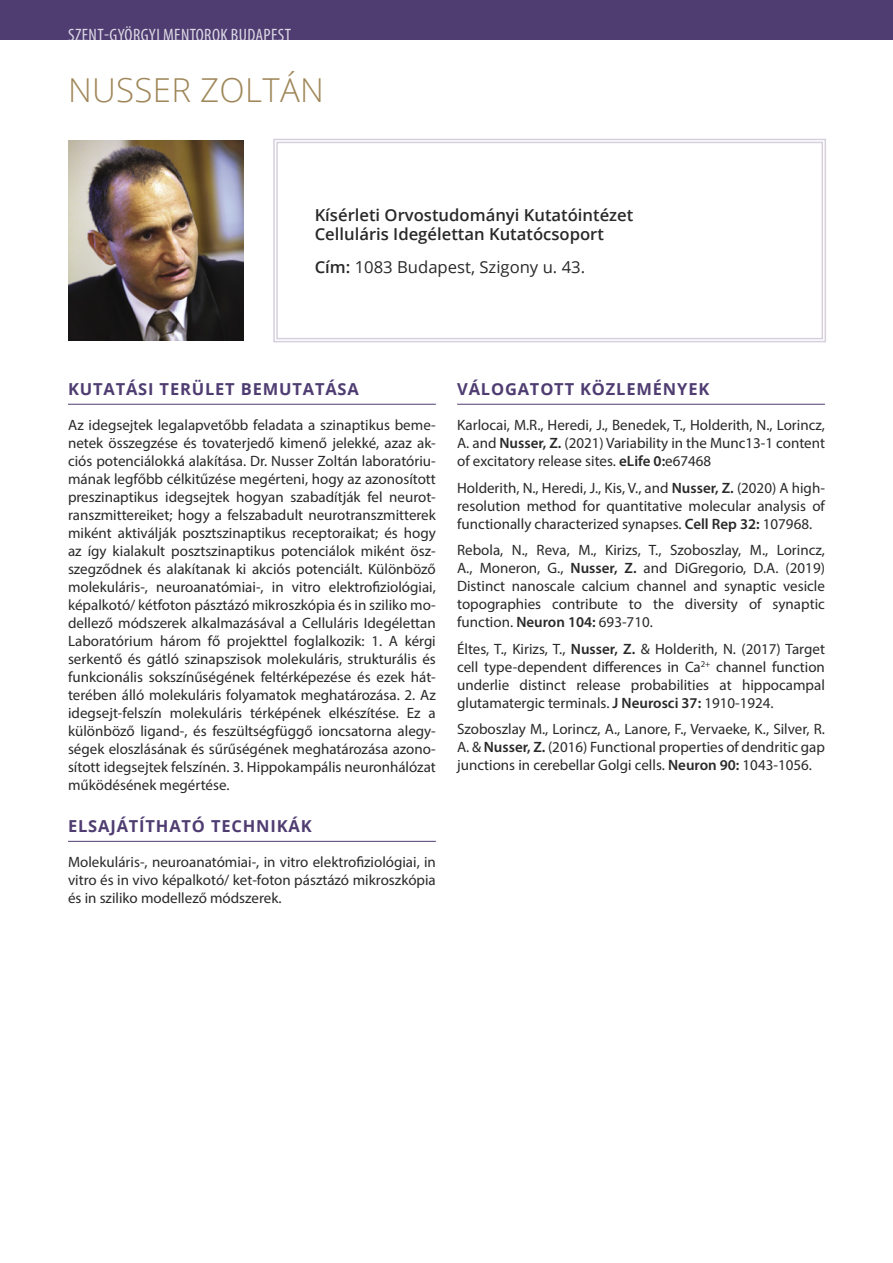
<style>
.page{position:relative;width:893px;height:1263px;background:#fff}
.page>*{position:absolute;margin:0;border:0;box-sizing:border-box;transform-origin:0 0}
.Név_M{font:300 33px "Open Sans";letter-spacing:.01em;color:#9f8759}
.t1{font:condensed 18px "Myriad Pro";letter-spacing:.02em;color:#fff}
.Affiliáció1_M{font:600 16.5px/19.8px "Open Sans";color:#292929}
.alcím1_M{font:700 16.5px "Open Sans";letter-spacing:.05em;color:#4f3d72}
.Affiliáció2_M{font:16.5px "Open Sans";color:#292929}
.body1_M{font:15px/18px "Myriad Pro";color:#292929;text-align:justify}
.Közlemények_M{font:15px/18px "Myriad Pro";color:#292929;text-align:justify}
.s1{font-weight:600}
</style>
<div class="page">
<div style="left:0;top:0;width:893px;height:40px;background:#4f3d72"></div>
<svg style="left:273px;top:138px;width:553px;height:205px"></svg>
<div style="left:276px;top:142px;width:547px;height:197px;border:1px solid #d6d0dc"></div>
<hr style="left:68px;top:404px;width:368px;height:1px;background:#4f3d72">
<hr style="left:68px;top:841px;width:368px;height:1px;background:#4f3d72">
<hr style="left:457px;top:404px;width:368px;height:1px;background:#4f3d72">
<img style="left:68px;top:141px;width:176px;height:199px">
<p class="t1" style="left:68px;top:24px;width:224px">SZENT-GYÖRGYI MENTOROK BUDAPEST</p>
<p class="Név_M" style="left:68px;top:67px;width:257px">NUSSER ZOLTÁN</p>
<p class="Affiliáció1_M" style="left:315px;top:204px;width:320px">Kísérleti Orvostudományi Kutatóintézet<br>Celluláris Idegélettan Kutatócsoport</p>
<p class="Affiliáció2_M" style="left:315px;top:256px;width:272px"><span class="s1">Cím:</span> 1083 Budapest, Szigony u. 43.</p>
<p class="alcím1_M" style="left:68px;top:378px;width:292px">KUTATÁSI TERÜLET BEMUTATÁSA</p>
<p class="body1_M" style="left:68px;top:416px;width:369px">Az idegsejtek legalapvetőbb feladata a szinaptikus beme&shy;netek összegzése és tovaterjedő kimenő jelekké, azaz ak&shy;ciós potenciálokká alakítása. Dr. Nusser Zoltán laboratóriu&shy;mának legfőbb célkitűzése megérteni, hogy az azonosított preszinaptikus idegsejtek hogyan szabadítják fel neurot&shy;ranszmittereiket; hogy a felszabadult neurotranszmitterek miként aktiválják posztszinaptikus receptoraikat; és hogy az így kialakult posztszinaptikus potenciálok miként ös - szegződnek és alakítanak ki akciós potenciált. Különböző molekuláris-, neuroanatómiai-, in vitro elektrofiziológiai, képalkotó/ kétfoton pásztázó mikroszkópia és in sziliko mo&shy;dellező módszerek alkalmazásával a Celluláris Idegélettan Laboratórium három fő projekttel foglalkozik: 1. A kérgi serkentő és gátló szinapszisok molekuláris, strukturális és funkcionális sokszínűségének feltérképezése és ezek hát&shy;terében álló molekuláris folyamatok meghatározása. 2. Az idegsejt-felszín molekuláris térképének elkészítése. Ez a különböző ligand-, és feszültségfüggő ioncsatorna alegy&shy;ségek eloszlásának és sűrűségének meghatározása azono&shy;sított idegsejtek felszínén. 3. Hippokampális neuronhálózat működésének megértése.</p>
<p class="alcím1_M" style="left:68px;top:815px;width:245px">ELSAJÁTÍTHATÓ TECHNIKÁK</p>
<p class="body1_M" style="left:68px;top:853px;width:369px">Molekuláris-, neuroanatómiai-, in vitro elektrofiziológiai, in vitro és in vivo képalkotó/ ket-foton pásztázó mikroszkópia és in sziliko modellező módszerek.</p>
<p class="alcím1_M" style="left:457px;top:378px;width:254px">VÁLOGATOTT KÖZLEMÉNYEK</p>
<p class="Közlemények_M" style="left:457px;top:416px;width:369px">Karlocai, M.R., Heredi, J., Benedek, T., Holderith, N., Lorincz, A. and <span class="s1">Nusser, Z.</span> (2021) Variability in the Munc13-1 content of excitatory release sites. <span class="s1">eLife 0:</span>e67468</p>
<p class="Közlemények_M" style="left:457px;top:479px;width:369px">Holderith, N., Heredi, J., Kis, V., and <span class="s1">Nusser, Z.</span> (2020) A high&shy;resolution method for quantitative molecular analysis of functionally characterized synapses. <span class="s1">Cell Rep 32:</span> 107968.</p>
<p class="Közlemények_M" style="left:457px;top:541px;width:369px">Rebola, N., Reva, M., Kirizs, T., Szoboszlay, M., Lorincz, A., Moneron, G., <span class="s1">Nusser, Z.</span> and DiGregorio, D.A. (2019)<br>Distinct nanoscale calcium channel and synaptic vesicle topographies contribute to the diversity of synaptic function. <span class="s1">Neuron 104:</span> 693-710.</p>
<p class="Közlemények_M" style="left:457px;top:640px;width:369px">Éltes, T., Kirizs, T., <span class="s1">Nusser, Z.</span> &amp; Holderith, N. (2017) Target cell type-dependent differences in Ca<sup>2+</sup> channel function underlie distinct release probabilities at hippocampal glutamatergic terminals. <span class="s1">J Neurosci 37:</span> 1910-1924.</p>
<p class="Közlemények_M" style="left:457px;top:720px;width:369px">Szoboszlay M., Lorincz, A., Lanore, F., Vervaeke, K., Silver, R.<br>A. &amp; <span class="s1">Nusser, Z.</span> (2016) Functional properties of dendritic gap junctions in cerebellar Golgi cells. <span class="s1">Neuron 90:</span> 1043-1056.</p>
</div>
